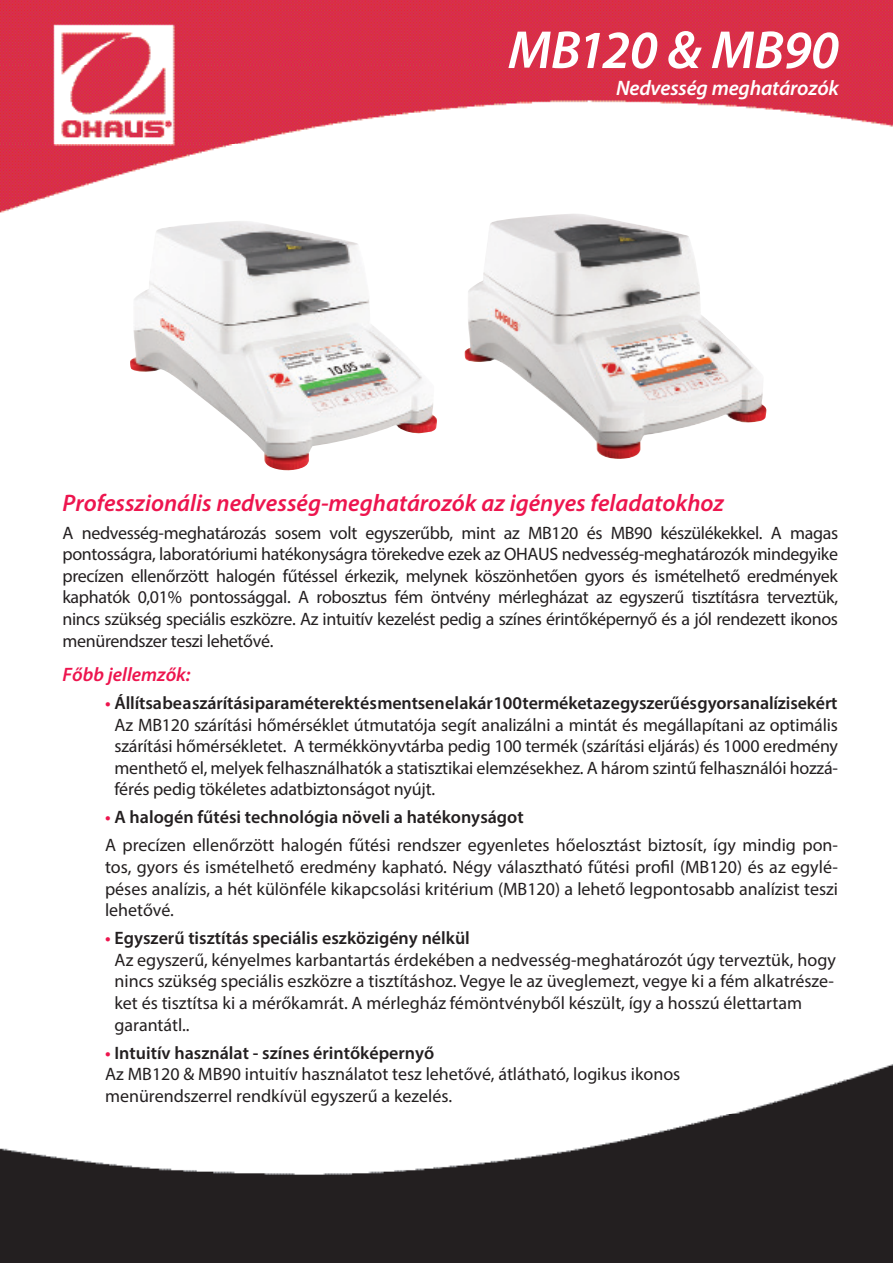
<style>
.page{position:relative;width:893px;height:1263px;background:#fff}
.page>*{position:absolute;margin:0;border:0;box-sizing:border-box;transform-origin:0 0}
.t1{font:italic 600 54px "Myriad Pro";letter-spacing:-.01em;color:#fff}
.t2{font:italic 600 24px "Myriad Pro";color:#ed154e}
.t3{font:italic 600 21px "Myriad Pro";letter-spacing:-.01em;color:#fff}
.t4{font:italic 600 19.5px "Myriad Pro";color:#ed154e}
.t5{font:18px/21.6px "Myriad Pro";color:#231f20;text-align:justify}
.s1{font-weight:600;color:#ed154e}
.s2{font-weight:600}
</style>
<div class="page">
<img style="left:0;top:0;width:893px;height:213px">
<img style="left:0;top:1064px;width:893px;height:199px">
<img style="left:464px;top:214px;width:303px;height:245px">
<img style="left:130px;top:221px;width:307px;height:250px">
<h1 class="t1" style="left:508px;top:16px;width:332px">MB120 &amp; MB90</h1>
<p class="t3" style="left:616px;top:75px;width:224px">Nedvesség meghatározók</p>
<h2 class="t2" style="left:63px;top:487px;width:663px">Professzionális nedvesség-meghatározók az igényes feladatokhoz</h2>
<p class="t5" style="left:63px;top:521px;width:777px">A nedvesség-meghatározás sosem volt egyszerűbb, mint az MB120 és MB90 készülékekkel. A magas pontosságra, laboratóriumi hatékonyságra törekedve ezek az OHAUS nedvesség-meghatározók mindegyike precízen ellenőrzött halogén fűtéssel érkezik, melynek köszönhetően gyors és ismételhető eredmények kaphatók 0,01% pontossággal. A robosztus fém öntvény mérlegházat az egyszerű tisztításra terveztük, nincs szükség speciális eszközre. Az intuitív kezelést pedig a színes érintőképernyő és a jól rendezett ikonos menürendszer teszi lehetővé.</p>
<p class="t4" style="left:63px;top:662px;width:130px">Főbb jellemzők:</p>
<p class="t5" style="left:114px;top:692px;width:725px;text-indent:-9px"><span class="s1">•</span> <span class="s2">Állítsa be a szárítási paraméterekt és mentsen el akár 100 terméket az egyszerű és gyors analízisekért </span>Az MB120 szárítási hőmérséklet útmutatója segít analizálni a mintát és megállapítani az optimális szárítási hőmérsékletet. A termékkönyvtárba pedig 100 termék (szárítási eljárás) és 1000 eredmény menthető el, melyek felhasználhatók a statisztikai elemzésekhez. A három szintű felhasználói hozzá&shy;férés pedig tökéletes adatbiztonságot nyújt.</p>
<p class="t5" style="left:105px;top:803px;width:734px;line-height:27.9px"><span class="s1">•</span> <span class="s2">A halogén fűtési technológia növeli a hatékonyságot<br></span>A precízen ellenőrzött halogén fűtési rendszer egyenletes hőelosztást biztosít, így mindig pon-</p>
<p class="t5" style="left:105px;top:856px;width:734px">tos, gyors és ismételhető eredmény kapható. Négy választható fűtési profil (MB120) és az egylé&shy;péses analízis, a hét különféle kikapcsolási kritérium (MB120) a lehető legpontosabb analízist teszi lehetővé.</p>
<p class="t5" style="left:114px;top:927px;width:723px;text-align:left;text-indent:-9px"><span class="s1">•</span> <span class="s2">Egyszerű tisztítás speciális eszközigény nélkül<br></span>Az egyszerű, kényelmes karbantartás érdekében a nedvesség-meghatározót úgy terveztük, hogy nincs szükség speciális eszközre a tisztításhoz. Vegye le az üveglemezt, vegye ki a fém alkatrésze&shy;ket és tisztítsa ki a mérőkamrát. A mérlegház fémöntvényből készült, így a hosszú élettartam garantátl..</p>
<p class="t5" style="left:105px;top:1041px;width:577px;text-align:left"><span class="s1">•</span> <span class="s2">Intuitív használat - színes érintőképernyő<br></span>Az MB120 &amp; MB90 intuitív használatot tesz lehetővé, átlátható, logikus ikonos menürendszerrel rendkívül egyszerű a kezelés.</p>
</div>
